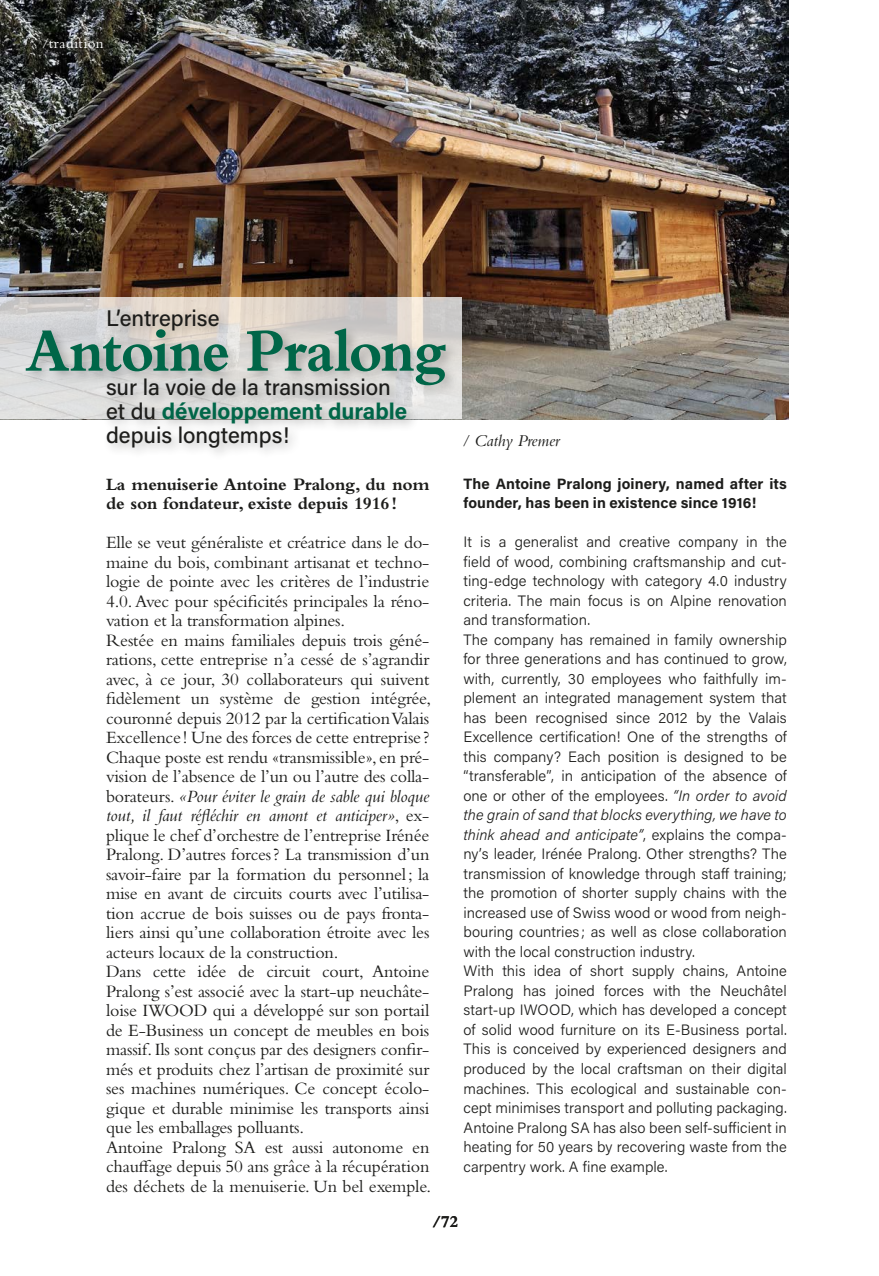
<style>
.page{position:relative;width:879px;height:1276px;background:#fff}
.page>*{position:absolute;margin:0;border:0;box-sizing:border-box;transform-origin:0 0}
.t1{font:700 63px "Bembo Std";letter-spacing:-.03em;color:#006648;scale:.95 1}
.t2{font:500 22.5px/24px "Acumin Pro";color:#1d1d1b}
.t3{font:18px/19.5px "Bembo Std";letter-spacing:-.01em;color:#1d1d1b}
.t4{font:700 18px/19.5px "Bembo Std";letter-spacing:-.01em;color:#1d1d1b}
.t5{font:italic 17.25px "Bembo Std";letter-spacing:-.005em;color:#1d1d1b}
.t6{font:700 17.25px "Bembo Std";color:#1d1d1b}
.t7{font:300 15px/19.5px "Acumin Pro";letter-spacing:.005em;color:#1d1d1b}
.t8{font:700 15px/19.5px "Acumin Pro";letter-spacing:.005em;color:#1d1d1b}
.t9{font:15px "Bembo Std";letter-spacing:.04em;color:#fff}
.s1{font-weight:700;color:#006648}
.s2{font-style:italic}
</style>
<div class="page">
<img style="left:0;top:0;width:788px;height:419px">
<svg style="left:0;top:297px;width:461px;height:122px;background:#d9d5d1"></svg>
<div style="left:21px;top:304px;width:438px;height:156px;background:#1d1d1b;opacity:.3"></div>
<svg style="left:40px;top:34px;width:75px;height:26px;background:#33342f"></svg>
<p class="t9" style="left:42px;top:34px;width:63px">/tradition</p>
<p class="t2" style="left:106px;top:305px;width:115px">L’entreprise</p>
<h1 class="t1" style="left:25px;top:316px;width:445px">Antoine Pralong</h1>
<p class="t2" style="left:106px;top:374px;width:302px">sur la voie de la transmission et du <span class="s1">développement durable </span>depuis longtemps!</p>
<p class="t4" style="left:106px;top:474px;width:325px">La menuiserie Antoine Pralong, du nom de son fondateur, existe depuis 1916!</p>
<p class="t3" style="left:106px;top:532px;width:326px">Elle se veut généraliste et créatrice dans le do&shy;maine du bois, combinant artisanat et techno&shy;logie de pointe avec les critères de l’industrie 4.0. Avec pour spécificités principales la réno&shy;vation et la transformation alpines.<br>Restée en mains familiales depuis trois géné&shy;rations, cette entreprise n’a cessé de s’agrandir avec, à ce jour, 30 collaborateurs qui suivent fidèlement un système de gestion intégrée, couronné depuis 2012 par la certification Valais Excellence! Une des forces de cette entreprise?<br>Chaque poste est rendu «transmissible», en pré&shy;vision de l’absence de l’un ou l’autre des colla&shy;borateurs. <span class="s2">«Pour éviter le grain de sable qui bloque tout, il faut réfléchir en amont et anticiper»</span>, ex&shy;plique le chef d’orchestre de l’entreprise Irénée Pralong. D’autres forces? La transmission d’un savoir-faire par la formation du personnel; la mise en avant de circuits courts avec l’utilisa&shy;tion accrue de bois suisses ou de pays fronta&shy;liers ainsi qu’une collaboration étroite avec les acteurs locaux de la construction.<br>Dans cette idée de circuit court, Antoine Pralong s’est associé avec la start-up neuchâte&shy;loise IWOOD qui a développé sur son portail de E-Business un concept de meubles en bois massif. Ils sont conçus par des designers confir&shy;més et produits chez l’artisan de proximité sur ses machines numériques. Ce concept écolo&shy;gique et durable minimise les transports ainsi que les emballages polluants.<br>Antoine Pralong SA est aussi autonome en chauffage depuis 50 ans grâce à la récupération des déchets de la menuiserie. Un bel exemple.</p>
<p class="t5" style="left:461px;top:430px;width:100px">/ Cathy Premer</p>
<p class="t8" style="left:463px;top:473px;width:325px">The Antoine Pralong joinery, named after its founder, has been in existence since 1916!</p>
<p class="t7" style="left:463px;top:531px;width:325px">It is a generalist and creative company in the field of wood, combining craftsmanship and cut&shy;ting-edge technology with category 4.0 industry criteria. The main focus is on Alpine renovation and transformation.<br>The company has remained in family ownership for three generations and has continued to grow, with, currently, 30 employees who faithfully im&shy;plement an integrated management system that has been recognised since 2012 by the Valais Excellence certification! One of the strengths of this company? Each position is designed to be “transferable”, in anticipation of the absence of one or other of the employees. <span class="s2">“In order to avoid the grain of sand that blocks everything, we have to think ahead and anticipate”</span>, explains the compa&shy;ny’s leader, Irénée Pralong. Other strengths? The transmission of knowledge through staff training; the promotion of shorter supply chains with the increased use of Swiss wood or wood from neigh&shy;bouring countries ; as well as close collaboration with the local construction industry.<br>With this idea of short supply chains, Antoine Pralong has joined forces with the Neuchâtel start-up IWOOD, which has developed a concept of solid wood furniture on its E-Business portal.<br>This is conceived by experienced designers and produced by the local craftsman on their digital machines. This ecological and sustainable con&shy;cept minimises transport and polluting packaging.<br>Antoine Pralong SA has also been self-sufficient in heating for 50 years by recovering waste from the carpentry work. A fine example.</p>
<p class="t6" style="left:432px;top:1211px;width:28px">/72</p>
</div>
